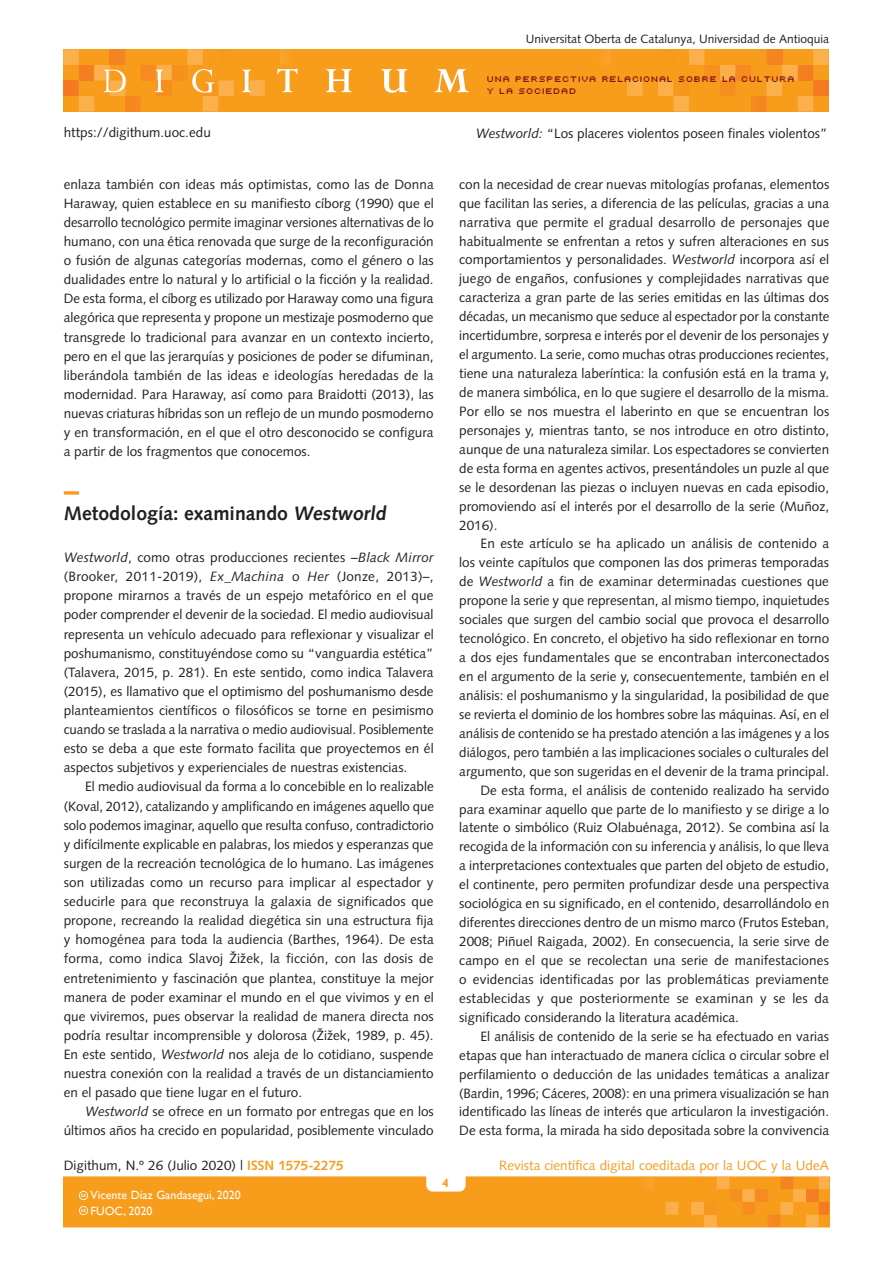
<style>
.page{position:relative;width:893px;height:1263px;background:#fff}
.page>*{position:absolute;margin:0;border:0;box-sizing:border-box;transform-origin:0 0}
.t1{font:700 19.5px "Syntax LT";color:#231f20}
.text{font:13.5px/18.9px "Syntax LT";color:#231f20;text-align:justify}
.text_1P{font:13.5px/19px "Syntax LT";color:#231f20;text-align:justify}
.cite{font:13.5px "Syntax LT";color:#231f20}
.t2{font:13.5px "Syntax LT";color:#f89c1c}
.t3{font:12px "Syntax LT";color:#231f20}
.t4{font:12px "Gill Sans";color:#fff}
.t5{font:700 12px "Gill Sans";color:#f89c1c}
.t6{font:9px/12px "Uni 0554";color:#821316}
.s1{font-style:italic}
.s2{font-weight:700;color:#f89c1c}
</style>
<div class="page">
<hr style="left:829px;top:1177px;width:1px;height:50px;background:#f47921">
<svg style="left:64px;top:1177px;width:765px;height:50px;background:#f89d21"></svg>
<div style="left:63px;top:49px;width:766px;height:62px;background:#f89c1c"></div>
<hr style="left:265px;top:49px;width:1px;height:62px;background:#faab40">
<hr style="left:266px;top:49px;width:2px;height:62px;background:#faab3f">
<hr style="left:268px;top:49px;width:1px;height:62px;background:#faaa3d">
<hr style="left:269px;top:49px;width:2px;height:62px;background:#faa93b">
<hr style="left:271px;top:49px;width:1px;height:62px;background:#faa839">
<hr style="left:272px;top:49px;width:2px;height:62px;background:#faa837">
<hr style="left:274px;top:49px;width:1px;height:62px;background:#faa736">
<hr style="left:275px;top:49px;width:2px;height:62px;background:#faa633">
<hr style="left:277px;top:49px;width:1px;height:62px;background:#f9a531">
<hr style="left:278px;top:49px;width:2px;height:62px;background:#f9a430">
<hr style="left:625px;top:49px;width:2px;height:62px;background:#faab40">
<hr style="left:624px;top:49px;width:1px;height:62px;background:#faab3f">
<hr style="left:622px;top:49px;width:2px;height:62px;background:#faaa3d">
<hr style="left:621px;top:49px;width:1px;height:62px;background:#faa93b">
<hr style="left:619px;top:49px;width:2px;height:62px;background:#faa839">
<hr style="left:618px;top:49px;width:1px;height:62px;background:#faa837">
<hr style="left:616px;top:49px;width:2px;height:62px;background:#faa736">
<hr style="left:615px;top:49px;width:1px;height:62px;background:#faa633">
<hr style="left:613px;top:49px;width:2px;height:62px;background:#f9a531">
<hr style="left:612px;top:49px;width:1px;height:62px;background:#f9a430">
<svg style="left:605px;top:49px;width:6px;height:16px"></svg>
<svg style="left:627px;top:49px;width:202px;height:62px"></svg>
<hr style="left:815px;top:80px;width:4px;height:16px;background:#f47b21">
<hr style="left:819px;top:80px;width:3px;height:16px;background:#f47a21">
<hr style="left:822px;top:80px;width:3px;height:16px;background:#f47921">
<hr style="left:825px;top:80px;width:4px;height:16px;background:#f47921">
<svg style="left:63px;top:49px;width:202px;height:62px"></svg>
<svg style="left:277px;top:49px;width:21px;height:43px"></svg>
<svg style="left:326px;top:69px;width:26px;height:23px"></svg>
<svg style="left:381px;top:69px;width:26px;height:24px"></svg>
<svg style="left:434px;top:69px;width:35px;height:23px"></svg>
<svg style="left:64px;top:491px;width:15px;height:4px"></svg>
<p class="text" style="left:64px;top:122px;width:149px">https://digithum.uoc.edu</p>
<p class="text" style="left:64px;top:175px;width:371px">enlaza también con ideas más optimistas, como las de Donna Haraway, quien establece en su manifiesto cíborg (1990) que el desarrollo tecnológico permite imaginar versiones alternativas de lo humano, con una ética renovada que surge de la reconfiguración o fusión de algunas categorías modernas, como el género o las dualidades entre lo natural y lo artificial o la ficción y la realidad.<br>De esta forma, el cíborg es utilizado por Haraway como una figura alegórica que representa y propone un mestizaje posmoderno que transgrede lo tradicional para avanzar en un contexto incierto, pero en el que las jerarquías y posiciones de poder se difuminan, liberándola también de las ideas e ideologías heredadas de la modernidad. Para Haraway, así como para Braidotti (2013), las nuevas criaturas híbridas son un reflejo de un mundo posmoderno y en transformación, en el que el otro desconocido se configura a partir de los fragmentos que conocemos.</p>
<p class="t1" style="left:64px;top:502px;width:326px">Metodología: examinando Westworld</p>
<p class="text_1P" style="left:64px;top:548px;width:372px"><span class="s1">Westworld</span>, como otras producciones recientes –<span class="s1">Black Mirror </span>(Brooker, 2011-2019), <span class="s1">Ex_Machina</span> o <span class="s1">Her</span> (Jonze, 2013)–, propone mirarnos a través de un espejo metafórico en el que poder comprender el devenir de la sociedad. El medio audiovisual representa un vehículo adecuado para reflexionar y visualizar el poshumanismo, constituyéndose como su “vanguardia estética” (Talavera, 2015, p. 281). En este sentido, como indica Talavera (2015), es llamativo que el optimismo del poshumanismo desde planteamientos científicos o filosóficos se torne en pesimismo cuando se traslada a la narrativa o medio audiovisual. Posiblemente esto se deba a que este formato facilita que proyectemos en él aspectos subjetivos y experienciales de nuestras existencias.</p>
<p class="text" style="left:64px;top:777px;width:372px;text-indent:21px">El medio audiovisual da forma a lo concebible en lo realizable (Koval, 2012), catalizando y amplificando en imágenes aquello que solo podemos imaginar, aquello que resulta confuso, contradictorio y difícilmente explicable en palabras, los miedos y esperanzas que surgen de la recreación tecnológica de lo humano. Las imágenes son utilizadas como un recurso para implicar al espectador y seducirle para que reconstruya la galaxia de significados que propone, recreando la realidad diegética sin una estructura fija y homogénea para toda la audiencia (Barthes, 1964). De esta forma, como indica Slavoj Žižek, la ficción, con las dosis de entretenimiento y fascinación que plantea, constituye la mejor manera de poder examinar el mundo en el que vivimos y en el que viviremos, pues observar la realidad de manera directa nos podría resultar incomprensible y dolorosa (Žižek, 1989, p. 45).<br>En este sentido, <span class="s1">Westworld</span> nos aleja de lo cotidiano, suspende nuestra conexión con la realidad a través de un distanciamiento en el pasado que tiene lugar en el futuro.</p>
<p class="text" style="left:64px;top:1102px;width:371px;text-align:right"><span class="s1">Westworld</span> se ofrece en un formato por entregas que en los últimos años ha crecido en popularidad, posiblemente vinculado</p>
<p class="t3" style="left:526px;top:32px;width:305px">Universitat Oberta de Catalunya, Universidad de Antioquia</p>
<p class="t6" style="left:488px;top:72px;width:310px">UNA PERSPECTIVA RELACIONAL SOBRE LA CULTURA<br>Y LA SOCIEDAD</p>
<p class="cite" style="left:476px;top:125px;width:353px"><span class="s1">Westworld:</span> “Los placeres violentos poseen finales violentos”</p>
<p class="text" style="left:459px;top:175px;width:372px">con la necesidad de crear nuevas mitologías profanas, elementos que facilitan las series, a diferencia de las películas, gracias a una narrativa que permite el gradual desarrollo de personajes que habitualmente se enfrentan a retos y sufren alteraciones en sus comportamientos y personalidades. <span class="s1">Westworld</span> incorpora así el juego de engaños, confusiones y complejidades narrativas que caracteriza a gran parte de las series emitidas en las últimas dos décadas, un mecanismo que seduce al espectador por la constante incertidumbre, sorpresa e interés por el devenir de los personajes y el argumento. La serie, como muchas otras producciones recientes, tiene una naturaleza laberíntica: la confusión está en la trama y, de manera simbólica, en lo que sugiere el desarrollo de la misma.<br>Por ello se nos muestra el laberinto en que se encuentran los personajes y, mientras tanto, se nos introduce en otro distinto, aunque de una naturaleza similar. Los espectadores se convierten de esta forma en agentes activos, presentándoles un puzle al que se le desordenan las piezas o incluyen nuevas en cada episodio, promoviendo así el interés por el desarrollo de la serie (Muñoz, 2016).</p>
<p class="text" style="left:459px;top:534px;width:372px;text-indent:21px">En este artículo se ha aplicado un análisis de contenido a los veinte capítulos que componen las dos primeras temporadas de <span class="s1">Westworld</span> a fin de examinar determinadas cuestiones que propone la serie y que representan, al mismo tiempo, inquietudes sociales que surgen del cambio social que provoca el desarrollo tecnológico. En concreto, el objetivo ha sido reflexionar en torno a dos ejes fundamentales que se encontraban interconectados en el argumento de la serie y, consecuentemente, también en el análisis: el poshumanismo y la singularidad, la posibilidad de que se revierta el dominio de los hombres sobre las máquinas. Así, en el análisis de contenido se ha prestado atención a las imágenes y a los diálogos, pero también a las implicaciones sociales o culturales del argumento, que son sugeridas en el devenir de la trama principal.</p>
<p class="text" style="left:459px;top:780px;width:372px;text-indent:21px">De esta forma, el análisis de contenido realizado ha servido para examinar aquello que parte de lo manifiesto y se dirige a lo latente o simbólico (Ruiz Olabuénaga, 2012). Se combina así la recogida de la información con su inferencia y análisis, lo que lleva a interpretaciones contextuales que parten del objeto de estudio, el continente, pero permiten profundizar desde una perspectiva sociológica en su significado, en el contenido, desarrollándolo en diferentes direcciones dentro de un mismo marco (Frutos Esteban, 2008; Piñuel Raigada, 2002). En consecuencia, la serie sirve de campo en el que se recolectan una serie de manifestaciones o evidencias identificadas por las problemáticas previamente establecidas y que posteriormente se examinan y se les da significado considerando la literatura académica.</p>
<p class="text" style="left:459px;top:1027px;width:371px;text-indent:21px">El análisis de contenido de la serie se ha efectuado en varias etapas que han interactuado de manera cíclica o circular sobre el perfilamiento o deducción de las unidades temáticas a analizar (Bardin, 1996; Cáceres, 2008): en una primera visualización se han identificado las líneas de interés que articularon la investigación.<br>De esta forma, la mirada ha sido depositada sobre la convivencia</p>
<p class="text" style="left:64px;top:1156px;width:281px">Digithum, N.º 26 (Julio 2020) | <span class="s2">ISSN 1575-2275</span></p>
<p class="t2" style="left:499px;top:1157px;width:331px">Revista científica digital coeditada por la UOC y la UdeA</p>
<p class="t5" style="left:442px;top:1175px;width:8px">4</p>
<p class="t4" style="left:91px;top:1188px;width:152px">Vicente Díaz Gandasegui, 2020</p>
<p class="t4" style="left:91px;top:1204px;width:63px">FUOC, 2020</p>
</div>
